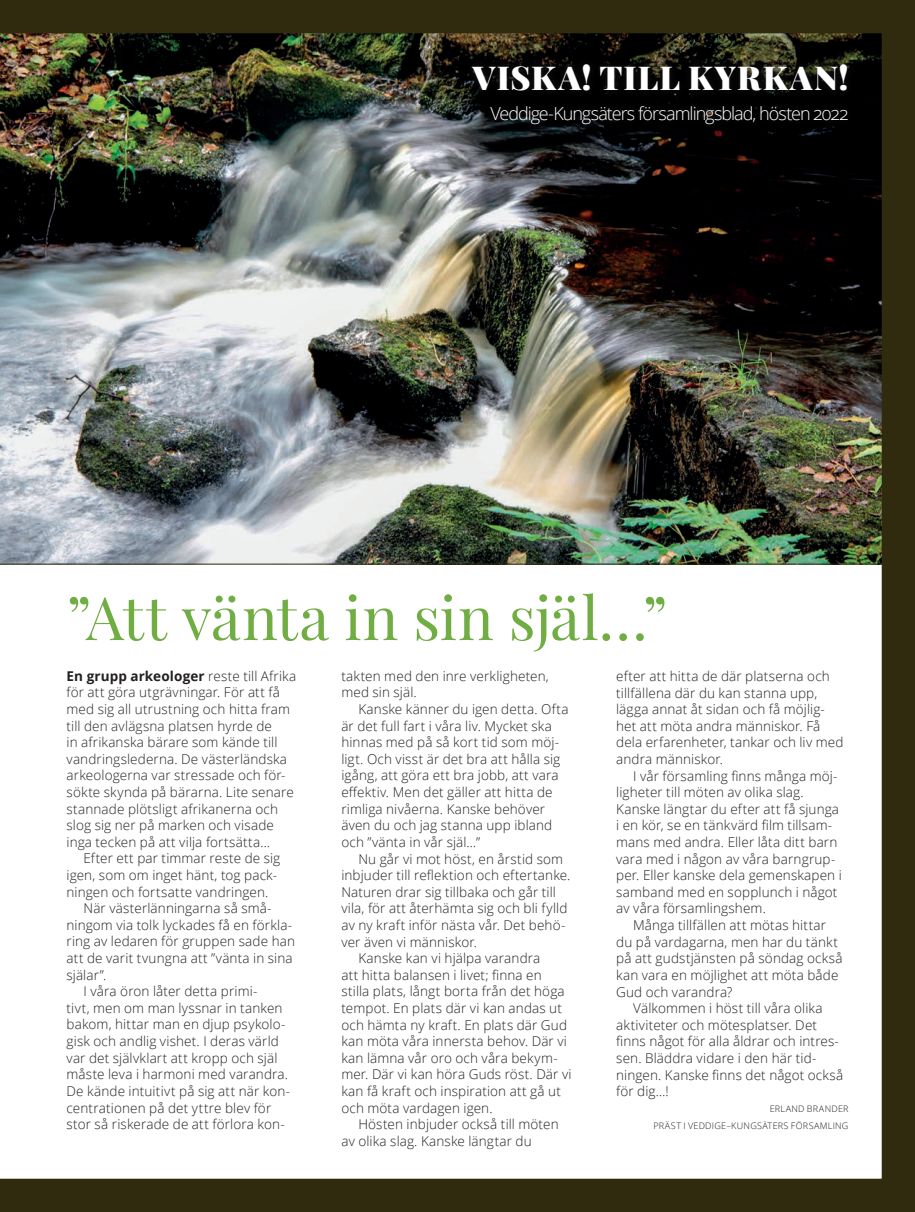
<style>
.page{position:relative;width:915px;height:1212px;background:#fff}
.page>*{position:absolute;margin:0;border:0;box-sizing:border-box;transform-origin:0 0}
.t1{font:60px "Playfair Display";letter-spacing:.005em;color:#70ad43}
.t2{font:900 33px "Playfair Display";letter-spacing:.04em;color:#fff}
.t3{font:300 18px "Open Sans";letter-spacing:-.055em;color:#fff}
.t4{font:300 13.5px/16.6px "Open Sans";letter-spacing:.01em;color:#231f20}
.t5{font:300 9px/16.6px "Open Sans";letter-spacing:.03em;color:#231f20;text-align:right}
.s1{font-weight:700}
</style>
<div class="page">
<img style="left:0;top:0;width:914px;height:1212px">
<h2 class="t2" style="left:472px;top:51px;width:377px">VISKA! TILL KYRKAN!</h2>
<h3 class="t3" style="left:490px;top:101px;width:359px">Veddige-Kungsäters församlingsblad, hösten 2022</h3>
<h1 class="t1" style="left:66px;top:571px;width:602px">”Att vänta in sin själ…”</h1>
<p class="t4" style="left:66px;top:667px;width:231px"><span class="s1">En grupp arkeologer</span> reste till Afrika för att göra utgrävningar. För att få med sig all utrustning och hitta fram till den avlägsna platsen hyrde de<br>in afrikanska bärare som kände till vandringslederna. De västerländska arkeologerna var stressade och för&shy;sökte skynda på bärarna. Lite senare stannade plötsligt afrikanerna och slog sig ner på marken och visade inga tecken på att vilja fortsätta…</p>
<p class="t4" style="left:83px;top:850px;width:198px">Efter ett par timmar reste de sig</p>
<p class="t4" style="left:66px;top:866px;width:212px">igen, som om inget hänt, tog pack-</p>
<p class="t4" style="left:66px;top:883px;width:203px">ningen och fortsatte vandringen.</p>
<p class="t4" style="left:83px;top:899px;width:189px">När västerlänningarna så små-</p>
<p class="t4" style="left:66px;top:916px;width:227px">ningom via tolk lyckades få en förkla-</p>
<p class="t4" style="left:66px;top:933px;width:230px">ring av ledaren för gruppen sade han</p>
<p class="t4" style="left:66px;top:949px;width:227px">att de varit tvungna att ”vänta in sina</p>
<p class="t4" style="left:66px;top:966px;width:41px">själar”.</p>
<p class="t4" style="left:83px;top:983px;width:175px">I våra öron låter detta primi-</p>
<p class="t4" style="left:66px;top:999px;width:217px">tivt, men om man lyssnar in tanken</p>
<p class="t4" style="left:66px;top:1016px;width:220px">bakom, hittar man en djup psykolo-</p>
<p class="t4" style="left:66px;top:1032px;width:214px">gisk och andlig vishet. I deras värld</p>
<p class="t4" style="left:66px;top:1049px;width:212px">var det självklart att kropp och själ</p>
<p class="t4" style="left:66px;top:1066px;width:223px">måste leva i harmoni med varandra.</p>
<p class="t4" style="left:66px;top:1082px;width:225px">De kände intuitivt på sig att när kon-</p>
<p class="t4" style="left:66px;top:1099px;width:206px">centrationen på det yttre blev för</p>
<p class="t4" style="left:66px;top:1115px;width:220px">stor så riskerade de att förlora kon-</p>
<p class="t4" style="left:341px;top:667px;width:209px">takten med den inre verkligheten, med sin själ.</p>
<p class="t4" style="left:341px;top:700px;width:229px;text-indent:17px">Kanske känner du igen detta. Ofta är det full fart i våra liv. Mycket ska hinnas med på så kort tid som möj&shy;ligt. Och visst är det bra att hålla sig igång, att göra ett bra jobb, att vara effektiv. Men det gäller att hitta de rimliga nivåerna. Kanske behöver även du och jag stanna upp ibland och ”vänta in vår själ…”</p>
<p class="t4" style="left:358px;top:850px;width:206px">Nu går vi mot höst, en årstid som</p>
<p class="t4" style="left:341px;top:866px;width:230px">inbjuder till reflektion och eftertanke.</p>
<p class="t4" style="left:341px;top:883px;width:216px">Naturen drar sig tillbaka och går till</p>
<p class="t4" style="left:341px;top:900px;width:227px">vila, för att återhämta sig och bli fylld</p>
<p class="t4" style="left:341px;top:916px;width:225px">av ny kraft inför nästa vår. Det behö-</p>
<p class="t4" style="left:341px;top:933px;width:137px">ver även vi människor.</p>
<p class="t4" style="left:358px;top:949px;width:183px">Kanske kan vi hjälpa varandra</p>
<p class="t4" style="left:341px;top:966px;width:202px">att hitta balansen i livet; finna en</p>
<p class="t4" style="left:341px;top:983px;width:225px">stilla plats, långt borta från det höga</p>
<p class="t4" style="left:341px;top:999px;width:222px">tempot. En plats där vi kan andas ut</p>
<p class="t4" style="left:341px;top:1016px;width:227px">och hämta ny kraft. En plats där Gud</p>
<p class="t4" style="left:341px;top:1032px;width:227px">kan möta våra innersta behov. Där vi</p>
<p class="t4" style="left:341px;top:1049px;width:218px">kan lämna vår oro och våra bekym-</p>
<p class="t4" style="left:341px;top:1066px;width:232px">mer. Där vi kan höra Guds röst. Där vi</p>
<p class="t4" style="left:341px;top:1082px;width:221px">kan få kraft och inspiration att gå ut</p>
<p class="t4" style="left:341px;top:1099px;width:153px">och möta vardagen igen.</p>
<p class="t4" style="left:358px;top:1115px;width:202px">Hösten inbjuder också till möten</p>
<p class="t4" style="left:341px;top:1132px;width:192px">av olika slag. Kanske längtar du</p>
<p class="t4" style="left:616px;top:667px;width:229px">efter att hitta de där platserna och tillfällena där du kan stanna upp, lägga annat åt sidan och få möjlig&shy;het att möta andra människor. Få dela erfarenheter, tankar och liv med andra människor.</p>
<p class="t4" style="left:616px;top:767px;width:227px;text-indent:17px">I vår församling finns många möj&shy;ligheter till möten av olika slag.<br>Kanske längtar du efter att få sjunga i en kör, se en tänkvärd film tillsam&shy;mans med andra. Eller låta ditt barn vara med i någon av våra barngrup&shy;per. Eller kanske dela gemenskapen i samband med en sopplunch i något av våra församlingshem.</p>
<p class="t4" style="left:616px;top:916px;width:228px;text-indent:17px">Många tillfällen att mötas hittar du på vardagarna, men har du tänkt på att gudstjänsten på söndag också kan vara en möjlighet att möta både<br>Gud och varandra?</p>
<p class="t4" style="left:616px;top:999px;width:229px;text-indent:17px">Välkommen i höst till våra olika aktiviteter och mötesplatser. Det finns något för alla åldrar och intres&shy;sen. Bläddra vidare i den här tid&shy;ningen. Kanske finns det något också för dig…!</p>
<p class="t5" style="left:653px;top:1100px;width:196px">ERLAND BRANDER<br>PRÄST I VEDDIGE–KUNGSÄTERS FÖRSAMLING</p>
</div>
